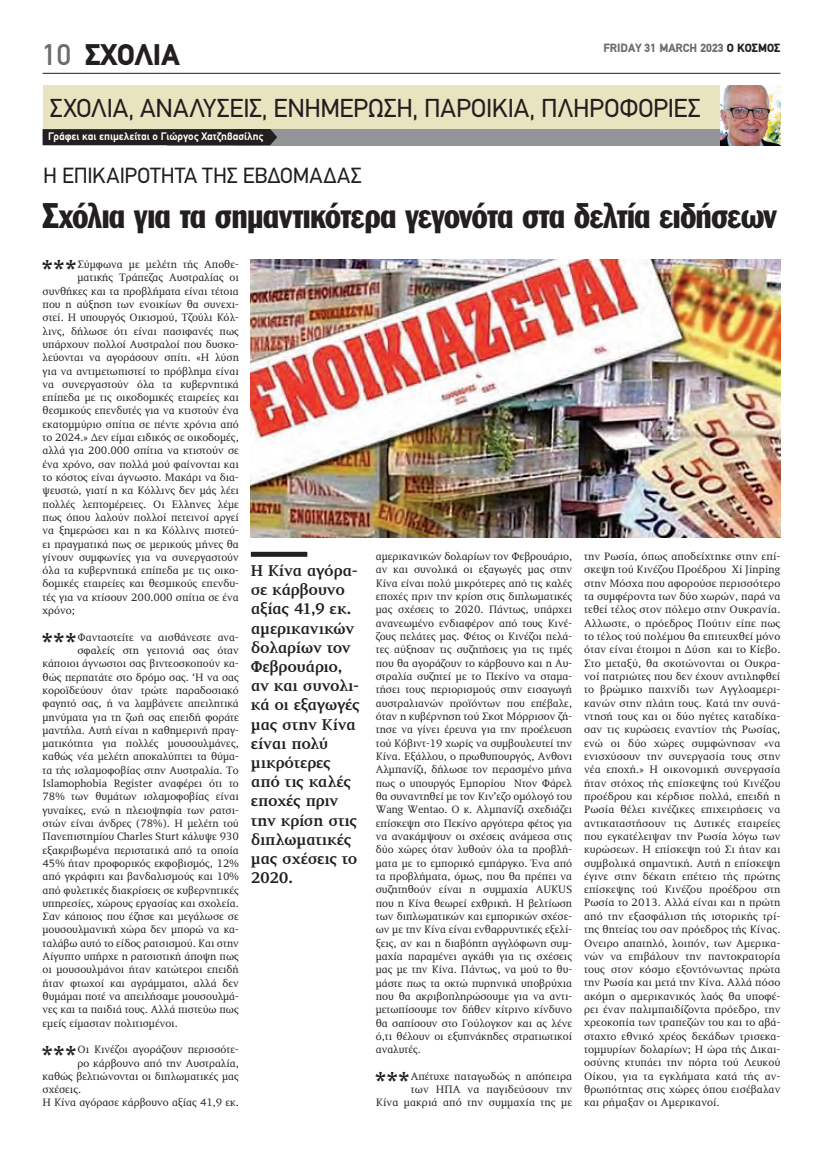
<style>
.page{position:relative;width:823px;height:1149px;background:#fff}
.page>*{position:absolute;margin:0;border:0;box-sizing:border-box;transform-origin:0 0}
.t1{font:35px "Franklin Gothic Greek Cond";letter-spacing:-.015em;color:#231f20}
.t2{font:900 30px "PF Din Text";color:#231f20}
.t3{font:500 30px "PF Din Text";color:#6c6d70}
.t4{font:29.5px "Franklin Gothic Greek Cond";color:#231f20}
.t5{font:26px "PF Din Text";letter-spacing:-.005em;color:#231f20}
.t6{font:22px "PF Din Text";letter-spacing:-.005em;color:#231f20}
.t7{font:700 16px/19.2px "PF Diplomat";letter-spacing:-.015em;color:#231f20}
.t8{font:900 12px "PF Din Text";color:#6c6d70}
.t9{font:11px/13.3px "PF Diplomat";color:#231f20;text-align:justify}
.t10{font:700 11px "PF Din Text";letter-spacing:.005em;color:#fff}
.s1{color:#231f20}
</style>
<div class="page">
<hr style="left:43px;top:73px;width:737px;height:1px;background:#231f20">
<div style="left:43px;top:85px;width:737px;height:60px;background:#e8e4c0"></div>
<div style="left:167px;top:129px;width:561px;height:16px;background:#939598"></div>
<svg style="left:269px;top:129px;width:8px;height:16px"></svg>
<div style="left:43px;top:129px;width:226px;height:16px;background:#231f20"></div>
<img style="left:720px;top:85px;width:60px;height:60px">
<div style="left:251px;top:551px;width:56px;height:5px;background:#231f20"></div>
<img style="left:251px;top:260px;width:529px;height:277px">
<h2 class="t3" style="left:43px;top:38px;width:30px">10</h2>
<p class="t8" style="left:603px;top:40px;width:178px">FRIDAY 31 MARCH 2023 <span class="s1">Ο ΚΟΣΜΟΣ</span></p>
<h2 class="t2" style="left:85px;top:37px;width:96px">ΣΧΟΛΙΑ</h2>
<h3 class="t5" style="left:50px;top:93px;width:652px">ΣΧΟΛΙΑ, ΑΝΑΛΥΣΕΙΣ, ΕΝΗΜΕΡΩΣΗ, ΠΑΡΟΙΚΙΑ, ΠΛΗΡΟΦΟΡΙΕΣ</h3>
<p class="t10" style="left:48px;top:130px;width:217px">Γράφει και επιμελείται ο Γιώργος Χατζηβασίλης</p>
<h3 class="t6" style="left:43px;top:162px;width:320px">H ΕΠΙΚΑΙΡΟΤΗΤΑ ΤΗΣ ΕΒΔΟΜΑΔΑΣ</h3>
<h1 class="t1" style="left:43px;top:195px;width:735px">Σχόλια για τα σημαντικότερα γεγονότα στα δελτία ειδήσεων</h1>
<h3 class="t4" style="left:42px;top:254px;width:36px">***</h3>
<p class="t9" style="left:77px;top:258px;width:163px">Σύμφωνα με μελέτη τής Αποθε-</p>
<p class="t9" style="left:77px;top:271px;width:163px">ματικής Τράπεζας Αυστραλίας οι</p>
<p class="t9" style="left:43px;top:284px;width:198px">συνθήκες και τα προβλήματα είναι τέτοια</p>
<p class="t9" style="left:43px;top:298px;width:198px">που η αύξηση των ενοικίων θα συνεχι-</p>
<p class="t9" style="left:43px;top:311px;width:198px">στεί. Η υπουργός Οικισμού, Τζούλι Κόλ-</p>
<p class="t9" style="left:43px;top:324px;width:198px">λινς, δήλωσε ότι είναι πασιφανές πως</p>
<p class="t9" style="left:43px;top:338px;width:198px">υπάρχουν πολλοί Αυστραλοί που δυσκο-</p>
<p class="t9" style="left:43px;top:351px;width:198px">λεύονται να αγοράσουν σπίτι. «Η λύση</p>
<p class="t9" style="left:43px;top:364px;width:198px">για να αντιμετωπιστεί το πρόβλημα είναι</p>
<p class="t9" style="left:43px;top:377px;width:198px">να συνεργαστούν όλα τα κυβερνητικά</p>
<p class="t9" style="left:43px;top:391px;width:198px">επίπεδα με τις οικοδομικές εταιρείες και</p>
<p class="t9" style="left:43px;top:404px;width:198px">θεσμικούς επενδυτές για να κτιστούν ένα</p>
<p class="t9" style="left:43px;top:417px;width:198px">εκατομμύριο σπίτια σε πέντε χρόνια από</p>
<p class="t9" style="left:43px;top:431px;width:198px">το 2024.» Δεν είμαι ειδικός σε οικοδομές,</p>
<p class="t9" style="left:43px;top:444px;width:198px">αλλά για 200.000 σπίτια να κτιστούν σε</p>
<p class="t9" style="left:43px;top:457px;width:198px">ένα χρόνο, σαν πολλά μού φαίνονται και</p>
<p class="t9" style="left:43px;top:471px;width:198px">το κόστος είναι άγνωστο. Μακάρι να δια-</p>
<p class="t9" style="left:43px;top:484px;width:198px">ψευστώ, γιατί η κα Κόλλινς δεν μάς λέει</p>
<p class="t9" style="left:43px;top:497px;width:198px">πολλές λεπτομέρειες. Οι Ελληνες λέμε</p>
<p class="t9" style="left:43px;top:510px;width:198px">πως όπου λαλούν πολλοί πετεινοί αργεί</p>
<p class="t9" style="left:43px;top:524px;width:198px">να ξημερώσει και η κα Κόλλινς πιστεύ-</p>
<p class="t9" style="left:43px;top:537px;width:198px">ει πραγματικά πως σε μερικούς μήνες θα</p>
<p class="t9" style="left:43px;top:550px;width:198px">γίνουν συμφωνίες για να συνεργαστούν</p>
<p class="t9" style="left:43px;top:564px;width:198px">όλα τα κυβερνητικά επίπεδα με τις οικο-</p>
<p class="t9" style="left:43px;top:577px;width:198px">δομικές εταιρείες και θεσμικούς επενδυ-</p>
<p class="t9" style="left:43px;top:590px;width:198px">τές για να κτίσουν 200.000 σπίτια σε ένα</p>
<p class="t9" style="left:43px;top:604px;width:34px">χρόνο;</p>
<h3 class="t4" style="left:42px;top:626px;width:36px">***</h3>
<p class="t9" style="left:77px;top:630px;width:163px">Φανταστείτε να αισθάνεστε ανα-</p>
<p class="t9" style="left:77px;top:643px;width:163px">σφαλείς στη γειτονιά σας όταν</p>
<p class="t9" style="left:43px;top:657px;width:198px">κάποιοι άγνωστοι σας βιντεοσκοπούν κα-</p>
<p class="t9" style="left:43px;top:670px;width:198px">θώς περπατάτε στο δρόμο σας. ‘Η να σας</p>
<p class="t9" style="left:43px;top:683px;width:198px">κοροϊδεύουν όταν τρώτε παραδοσιακό</p>
<p class="t9" style="left:43px;top:697px;width:198px">φαγητό σας, ή να λαμβάνετε απειλητικά</p>
<p class="t9" style="left:43px;top:710px;width:198px">μηνύματα για τη ζωή σας επειδή φοράτε</p>
<p class="t9" style="left:43px;top:723px;width:198px">μαντήλα. Αυτή είναι η καθημερινή πραγ-</p>
<p class="t9" style="left:43px;top:736px;width:198px">ματικότητα για πολλές μουσουλμάνες,</p>
<p class="t9" style="left:43px;top:750px;width:198px">καθώς νέα μελέτη αποκαλύπτει τα θύμα-</p>
<p class="t9" style="left:43px;top:763px;width:198px">τα τής ισλαμοφοβίας στην Αυστραλία. Το</p>
<p class="t9" style="left:43px;top:776px;width:198px">Islamophobia Register αναφέρει ότι το</p>
<p class="t9" style="left:43px;top:790px;width:198px">78% των θυμάτων ισλαμοφοβίας είναι</p>
<p class="t9" style="left:43px;top:803px;width:198px">γυναίκες, ενώ η πλειοψηφία των ρατσι-</p>
<p class="t9" style="left:43px;top:816px;width:198px">στών είναι άνδρες (78%). Η μελέτη τού</p>
<p class="t9" style="left:43px;top:830px;width:198px">Πανεπιστημίου Charles Sturt κάλυψε 930</p>
<p class="t9" style="left:43px;top:843px;width:198px">εξακριβωμένα περιστατικά από τα οποία</p>
<p class="t9" style="left:43px;top:856px;width:198px">45% ήταν προφορικός εκφοβισμός, 12%</p>
<p class="t9" style="left:43px;top:869px;width:198px">από γκράφιτι και βανδαλισμούς και 10%</p>
<p class="t9" style="left:43px;top:883px;width:198px">από φυλετικές διακρίσεις σε κυβερνητικές</p>
<p class="t9" style="left:43px;top:896px;width:198px">υπηρεσίες, χώρους εργασίας και σχολεία.</p>
<p class="t9" style="left:43px;top:909px;width:198px">Σαν κάποιος που έζησε και μεγάλωσε σε</p>
<p class="t9" style="left:43px;top:923px;width:198px">μουσουλμανική χώρα δεν μπορώ να κα-</p>
<p class="t9" style="left:43px;top:936px;width:198px">ταλάβω αυτό το είδος ρατσισμού. Και στην</p>
<p class="t9" style="left:43px;top:949px;width:198px">Αίγυπτο υπήρχε η ρατσιστική άποψη πως</p>
<p class="t9" style="left:43px;top:963px;width:198px">οι μουσουλμάνοι ήταν κατώτεροι επειδή</p>
<p class="t9" style="left:43px;top:976px;width:198px">ήταν φτωχοί και αγράμματοι, αλλά δεν</p>
<p class="t9" style="left:43px;top:989px;width:198px">θυμάμαι ποτέ να απειλήσαμε μουσουλμά-</p>
<p class="t9" style="left:43px;top:1002px;width:198px">νες και τα παιδιά τους. Αλλά πιστεύω πως</p>
<p class="t9" style="left:43px;top:1016px;width:137px">εμείς είμασταν πολιτισμένοι.</p>
<h3 class="t4" style="left:42px;top:1038px;width:36px">***</h3>
<p class="t9" style="left:77px;top:1042px;width:163px">Οι Κινέζοι αγοράζουν περισσότε-</p>
<p class="t9" style="left:77px;top:1056px;width:163px">ρο κάρβουνο από την Αυστραλία,</p>
<p class="t9" style="left:43px;top:1069px;width:198px">καθώς βελτιώνονται οι διπλωματικές μας</p>
<p class="t9" style="left:43px;top:1082px;width:40px">σχέσεις.</p>
<p class="t9" style="left:43px;top:1095px;width:198px">Η Κίνα αγόρασε κάρβουνο αξίας 41,9 εκ.</p>
<h3 class="t7" style="left:251px;top:561px;width:111px">Η Κίνα αγόρα&shy;σε κάρβουνο αξίας 41,9 εκ. αμερικανικών δολαρίων τον<br>Φεβρουάριο, αν και συνολι&shy;κά οι εξαγωγές μας στην Κίνα είναι πολύ μικρότερες από τις καλές εποχές πριν την κρίση στις διπλωματικές μας σχέσεις το<br>2020.</h3>
<p class="t9" style="left:375px;top:550px;width:198px">αμερικανικών δολαρίων τον Φεβρουάριο, αν και συνολικά οι εξαγωγές μας στην Κίνα είναι πολύ μικρότερες από τις καλές εποχές πριν την κρίση στις διπλωματικές μας σχέσεις το 2020. Πάντως, υπάρχει ανανεωμένο ενδιαφέρον από τους Κινέ&shy;ζους πελάτες μας. Φέτος οι Κινέζοι πελά&shy;τες αύξησαν τις συζητήσεις για τις τιμές που θα αγοράζουν το κάρβουνο και η Αυ&shy;στραλία συζητεί με το Πεκίνο να σταμα&shy;τήσει τους περιορισμούς στην εισαγωγή αυστραλιανών προϊόντων που επέβαλε, όταν η κυβέρνηση τού Σκοτ Μόρρισον ζή&shy;τησε να γίνει έρευνα για την προέλευση τού Κόβιντ-19 χωρίς να συμβουλευτεί την Κίνα. Εξάλλου, ο πρωθυπουργός, Ανθονι Αλμπανίζι, δήλωσε τον περασμένο μήνα πως ο υπουργός Εμπορίου Ντον Φάρελ θα συναντηθεί με τον Κιν’εζο ομόλογό του Wang Wentao. Ο κ. Αλμπανίζι σχεδιάζει επίσκεψη στο Πεκίνο αργότερα φέτος για να ανακάμψουν οι σχέσεις ανάμεσα στις δύο χώρες όταν λυθούν όλα τα προβλή&shy;ματα με το εμπορικό εμπάργκο. Ένα από τα προβλήματα, όμως, που θα πρέπει να συζητηθούν είναι η συμμαχία AUKUS που η Κίνα θεωρεί εχθρική. Η βελτίωση των διπλωματικών και εμπορικών σχέσε&shy;ων με την Κίνα είναι ενθαρρυντικές εξελί&shy;ξεις, αν και η διαβόητη αγγλόφωνη συμ&shy;μαχία παραμένει αγκάθι για τις σχέσεις μας με την Κίνα. Πάντως, να μού το θυ&shy;μάστε πως τα οκτώ πυρηνικά υποβρύχια που θα ακριβοπληρώσουμε για να αντι&shy;μετωπίσουμε τον δήθεν κίτρινο κίνδυνο θα σαπίσουν στο Γούλογκον και ας λένε ό,τι θέλουν οι εξυπνάκηδες στρατιωτικοί αναλυτές.</p>
<h3 class="t4" style="left:375px;top:1065px;width:36px">***</h3>
<p class="t9" style="left:375px;top:1069px;width:198px;text-align:right">Απέτυχε παταγωδώς η απόπειρα<br>των ΗΠΑ να παγιδεύσουν την<br>Κίνα μακριά από την συμμαχία της με</p>
<p class="t9" style="left:583px;top:550px;width:198px">την Ρωσία, όπως αποδείχτηκε στην επί&shy;σκεψη τού Κινέζου Προέδρου Xi Jinping στην Μόσχα που αφορούσε περισσότερο τα συμφέροντα των δύο χωρών, παρά να τεθεί τέλος στον πόλεμο στην Ουκρανία.<br>Αλλωστε, ο πρόεδρος Πούτιν είπε πως το τέλος τού πολέμου θα επιτευχθεί μόνο όταν είναι έτοιμοι η Δύση και το Κίεβο.<br>Στο μεταξύ, θα σκοτώνονται οι Ουκρα&shy;νοί πατριώτες που δεν έχουν αντιληφθεί το βρώμικο παιχνίδι των Αγγλοαμερι&shy;κανών στην πλάτη τους. Κατά την συνά&shy;ντησή τους και οι δύο ηγέτες καταδίκα&shy;σαν τις κυρώσεις εναντίον τής Ρωσίας, ενώ οι δύο χώρες συμφώνησαν «να ενισχύσουν την συνεργασία τους στην νέα εποχή.» Η οικονομική συνεργασία ήταν στόχος τής επίσκεψης τού Κινέζου προέδρου και κέρδισε πολλά, επειδή η Ρωσία θέλει κινέζικες επιχειρήσεις να αντικαταστήσουν τις Δυτικές εταιρείες που εγκατέλειψαν την Ρωσία λόγω των κυρώσεων. Η επίσκεψη τού Σι ήταν και συμβολικά σημαντική. Αυτή η επίσκεψη έγινε στην δέκατη επέτειο τής πρώτης επίσκεψης τού Κινέζου προέδρου στη Ρωσία το 2013. Αλλά είναι και η πρώτη από την εξασφάλιση τής ιστορικής τρί&shy;της θητείας του σαν πρόεδρος τής Κίνας.<br>Ονειρο απατηλό, λοιπόν, των Αμερικα&shy;νών να επιβάλουν την παντοκρατορία τους στον κόσμο εξοντόνωντας πρώτα την Ρωσία και μετά την Κίνα. Αλλά πόσο ακόμη ο αμερικανικός λαός θα υποφέ&shy;ρει έναν παλιμπαιδίζοντα πρόεδρο, την χρεοκοπία των τραπεζών του και το αβά&shy;σταχτο εθνικό χρέος δεκάδων τρισεκα&shy;τομμυρίων δολαρίων; Η ώρα τής Δικαι&shy;οσύνης κτυπάει την πόρτα τού Λευκού Οίκου, για τα εγκλήματα κατά τής αν&shy;θρωπότητας στις χώρες όπου εισέβαλαν και ρήμαξαν οι Αμερικανοί.</p>
</div>
